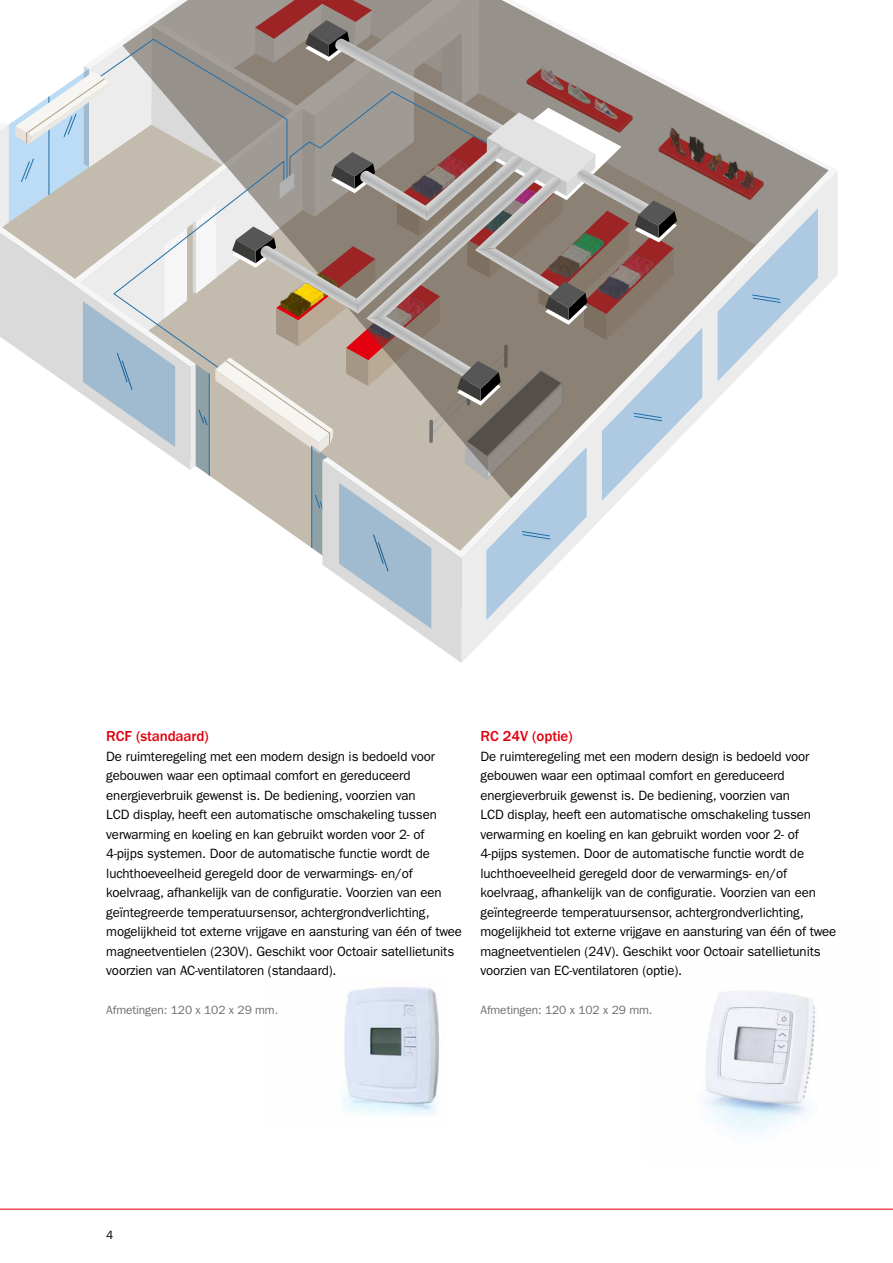
<style>
.page{position:relative;width:893px;height:1263px;background:#fff}
.page>*{position:absolute;margin:0;border:0;box-sizing:border-box;transform-origin:0 0}
.t1{font:500 15px "ITC Franklin Gothic Std";letter-spacing:-.01em;color:#e3000f}
.t2{font:13.5px/19.5px "ITC Franklin Gothic Std";letter-spacing:-.01em;color:#000}
.t3{font:12px "ITC Franklin Gothic Std";letter-spacing:-.01em;color:#6f6f6e}
.t4{font:12px "ITC Franklin Gothic Std";color:#000}
</style>
<div class="page">
<svg style="left:0;top:0;width:818px;height:663px"></svg>
<img style="left:703px;top:991px;width:112px;height:141px">
<img style="left:341px;top:986px;width:98px;height:131px">
<hr style="left:0;top:1208px;width:893px;height:2px;background:#e3000f">
<p class="t1" style="left:106px;top:728px;width:104px">RCF (standaard)</p>
<p class="t2" style="left:106px;top:746px;width:357px">De ruimteregeling met een modern design is bedoeld voor gebouwen waar een optimaal comfort en gereduceerd energieverbruik gewenst is. De bediening, voorzien van<br>LCD display, heeft een automatische omschakeling tussen verwarming en koeling en kan gebruikt worden voor 2- of 4-pijps systemen. Door de automatische functie wordt de luchthoeveelheid geregeld door de verwarmings- en/of koelvraag, afhankelijk van de configuratie. Voorzien van een geïntegreerde temperatuursensor, achtergrondverlichting, mogelijkheid tot externe vrijgave en aansturing van één of twee magneetventielen (230V). Geschikt voor Octoair satellietunits voorzien van AC-ventilatoren (standaard).</p>
<p class="t3" style="left:106px;top:1003px;width:173px">Afmetingen: 120 x 102 x 29 mm.</p>
<p class="t1" style="left:480px;top:728px;width:94px">RC 24V (optie)</p>
<p class="t2" style="left:480px;top:746px;width:357px">De ruimteregeling met een modern design is bedoeld voor gebouwen waar een optimaal comfort en gereduceerd energieverbruik gewenst is. De bediening, voorzien van<br>LCD display, heeft een automatische omschakeling tussen verwarming en koeling en kan gebruikt worden voor 2- of 4-pijps systemen. Door de automatische functie wordt de luchthoeveelheid geregeld door de verwarmings- en/of koelvraag, afhankelijk van de configuratie. Voorzien van een geïntegreerde temperatuursensor, achtergrondverlichting, mogelijkheid tot externe vrijgave en aansturing van één of twee magneetventielen (24V). Geschikt voor Octoair satellietunits voorzien van EC-ventilatoren (optie).</p>
<p class="t3" style="left:480px;top:1003px;width:173px">Afmetingen: 120 x 102 x 29 mm.</p>
<p class="t4" style="left:106px;top:1228px;width:9px">4</p>
</div>
